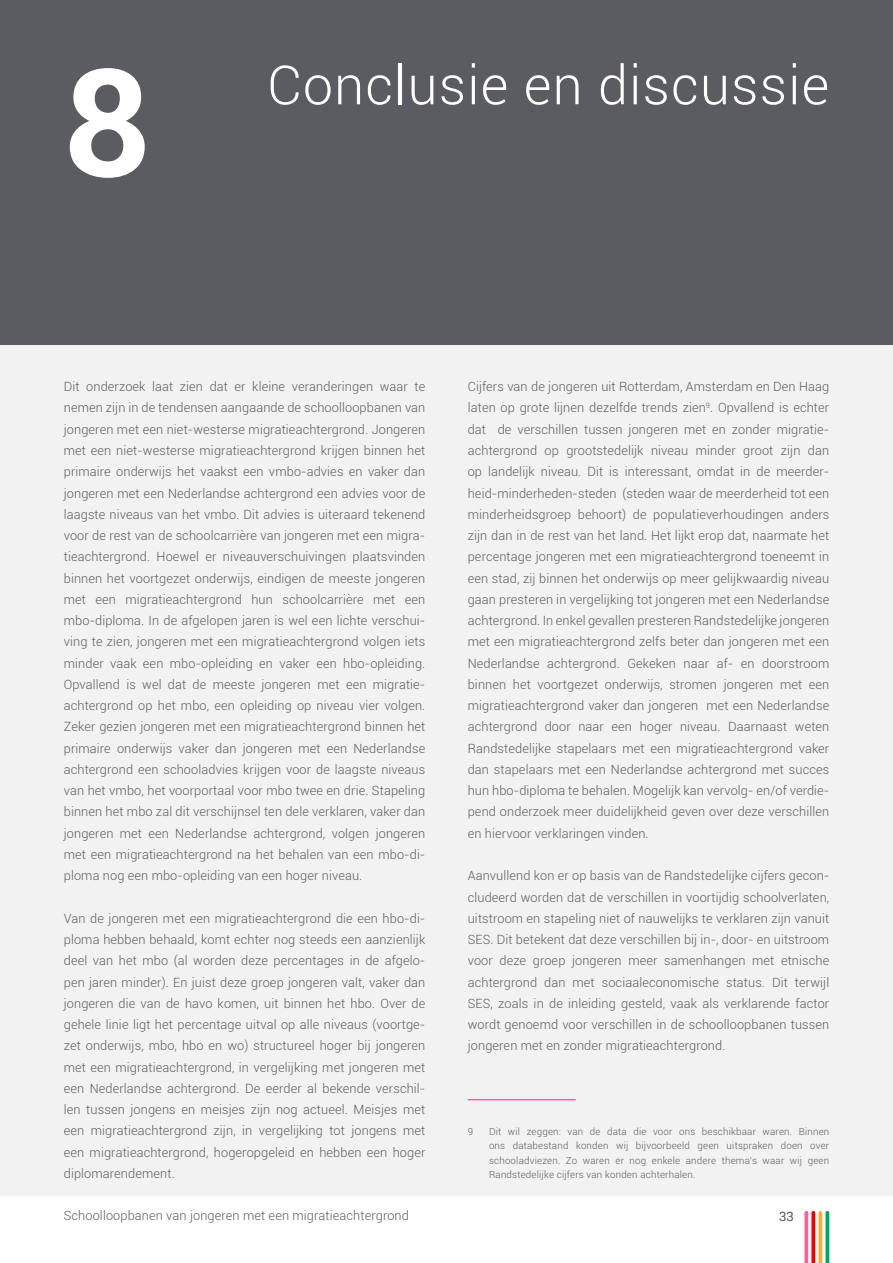
<style>
.page{position:relative;width:893px;height:1263px;background:#fff}
.page>*{position:absolute;margin:0;border:0;box-sizing:border-box;transform-origin:0 0}
.Hoofdstukcijfer{font:700 150px "Roboto";color:#fff}
._1e_onderverdeling{font:300 54px "Roboto";letter-spacing:.02em;color:#fff}
.Broodtekst{font:300 12.75px/21.3px "Roboto";letter-spacing:.01em;color:#5b5c61;text-align:justify}
.Voetnoot{font:300 9.75px/14.2px "Roboto";letter-spacing:.02em;color:#5b5c61;text-align:justify}
</style>
<div class="page">
<div style="left:0;top:344px;width:893px;height:852px;background:#f2f2f3"></div>
<div style="left:0;top:0;width:893px;height:344px;background:#5b5c61"></div>
<svg style="left:805px;top:1211px;width:24px;height:52px"></svg>
<hr style="left:468px;top:1099px;width:108px;height:1px;background:#f262a6">
<p class="Hoofdstukcijfer" style="left:64px;top:17px;width:88px">8</p>
<p class="_1e_onderverdeling" style="left:267px;top:48px;width:564px">Conclusie en discussie</p>
<p class="Broodtekst" style="left:64px;top:376px;width:363px">Dit onderzoek laat zien dat er kleine veranderingen waar te nemen zijn in de tendensen aangaande de schoolloopbanen van jongeren met een niet-westerse migratieachtergrond. Jongeren met een niet-westerse migratieachtergrond krijgen binnen het primaire onderwijs het vaakst een vmbo-advies en vaker dan jongeren met een Nederlandse achtergrond een advies voor de laagste niveaus van het vmbo. Dit advies is uiteraard tekenend voor de rest van de schoolcarrière van jongeren met een migra&shy;tieachtergrond. Hoewel er niveauverschuivingen plaatsvinden binnen het voortgezet onderwijs, eindigen de meeste jongeren met een migratieachtergrond hun schoolcarrière met een mbo-diploma. In de afgelopen jaren is wel een lichte verschui&shy;ving te zien, jongeren met een migratieachtergrond volgen iets minder vaak een mbo-opleiding en vaker een hbo-opleiding.<br>Opvallend is wel dat de meeste jongeren met een migratie&shy;achtergrond op het mbo, een opleiding op niveau vier volgen.<br>Zeker gezien jongeren met een migratieachtergrond binnen het primaire onderwijs vaker dan jongeren met een Nederlandse achtergrond een schooladvies krijgen voor de laagste niveaus van het vmbo, het voorportaal voor mbo twee en drie. Stapeling binnen het mbo zal dit verschijnsel ten dele verklaren, vaker dan jongeren met een Nederlandse achtergrond, volgen jongeren met een migratieachtergrond na het behalen van een mbo-di&shy;ploma nog een mbo-opleiding van een hoger niveau.</p>
<p class="Broodtekst" style="left:64px;top:907px;width:363px">Van de jongeren met een migratieachtergrond die een hbo-di&shy;ploma hebben behaald, komt echter nog steeds een aanzienlijk deel van het mbo (al worden deze percentages in de afgelo&shy;pen jaren minder). En juist deze groep jongeren valt, vaker dan jongeren die van de havo komen, uit binnen het hbo. Over de gehele linie ligt het percentage uitval op alle niveaus (voortge&shy;zet onderwijs, mbo, hbo en wo) structureel hoger bij jongeren met een migratieachtergrond, in vergelijking met jongeren met een Nederlandse achtergrond. De eerder al bekende verschil&shy;len tussen jongens en meisjes zijn nog actueel. Meisjes met een migratieachtergrond zijn, in vergelijking tot jongens met een migratieachtergrond, hogeropgeleid en hebben een hoger diplomarendement.</p>
<p class="Broodtekst" style="left:468px;top:376px;width:363px">Cijfers van de jongeren uit Rotterdam, Amsterdam en Den Haag laten op grote lijnen dezelfde trends zien<sup>9</sup>. Opvallend is echter dat de verschillen tussen jongeren met en zonder migratie&shy;achtergrond op grootstedelijk niveau minder groot zijn dan op landelijk niveau. Dit is interessant, omdat in de meerder&shy;heid-minderheden-steden (steden waar de meerderheid tot een minderheidsgroep behoort) de populatieverhoudingen anders zijn dan in de rest van het land. Het lijkt erop dat, naarmate het percentage jongeren met een migratieachtergrond toeneemt in een stad, zij binnen het onderwijs op meer gelijkwaardig niveau gaan presteren in vergelijking tot jongeren met een Nederlandse achtergrond. In enkel gevallen presteren Randstedelijke jongeren met een migratieachtergrond zelfs beter dan jongeren met een Nederlandse achtergrond. Gekeken naar af- en doorstroom binnen het voortgezet onderwijs, stromen jongeren met een migratieachtergrond vaker dan jongeren met een Nederlandse achtergrond door naar een hoger niveau. Daarnaast weten Randstedelijke stapelaars met een migratieachtergrond vaker dan stapelaars met een Nederlandse achtergrond met succes hun hbo-diploma te behalen. Mogelijk kan vervolg- en/of verdie&shy;pend onderzoek meer duidelijkheid geven over deze verschillen en hiervoor verklaringen vinden.</p>
<p class="Broodtekst" style="left:468px;top:865px;width:363px">Aanvullend kon er op basis van de Randstedelijke cijfers gecon&shy;cludeerd worden dat de verschillen in voortijdig schoolverlaten, uitstroom en stapeling niet of nauwelijks te verklaren zijn vanuit SES. Dit betekent dat deze verschillen bij in-, door- en uitstroom voor deze groep jongeren meer samenhangen met etnische achtergrond dan met sociaaleconomische status. Dit terwijl SES, zoals in de inleiding gesteld, vaak als verklarende factor wordt genoemd voor verschillen in de schoolloopbanen tussen jongeren met en zonder migratieachtergrond.</p>
<p class="Voetnoot" style="left:468px;top:1124px;width:7px">9</p>
<p class="Voetnoot" style="left:489px;top:1124px;width:342px">Dit wil zeggen: van de data die voor ons beschikbaar waren. Binnen ons databestand konden wij bijvoorbeeld geen uitspraken doen over schooladviezen. Zo waren er nog enkele andere thema’s waar wij geen Randstedelijke cijfers van konden achterhalen.</p>
<p class="Broodtekst" style="left:64px;top:1205px;width:347px">Schoolloopbanen van jongeren met een migratieachtergrond</p>
<p class="Broodtekst" style="left:779px;top:1205px;width:16px">33</p>
</div>
